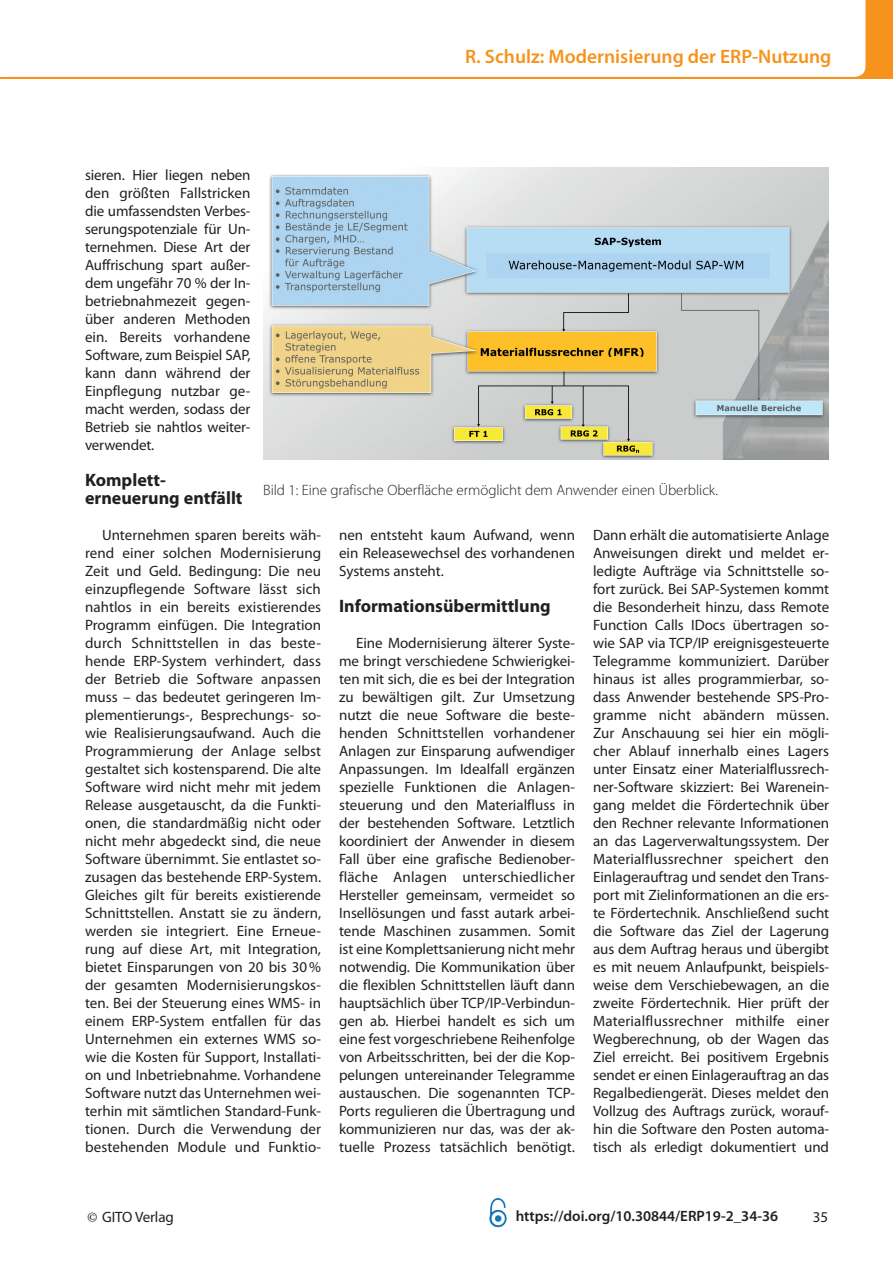
<style>
.page{position:relative;width:893px;height:1263px;background:#fff}
.page>*{position:absolute;margin:0;border:0;box-sizing:border-box;transform-origin:0 0}
.t1{font:600 19.5px "Myriad Pro";color:#f7931d}
.Subhead{font:700 18px/18px "Myriad Pro";color:#231f20}
.t2{font:15px/18px "Myriad Pro";letter-spacing:-.005em;color:#231f20;text-align:justify}
.bildtitel-oben{font:300 15px "Myriad Pro";letter-spacing:-.005em;color:#231f20}
.t3{font:600 15px "Myriad Pro";color:#231f20}
.s1{font-family:"Minion Pro"}
</style>
<div class="page">
<div style="left:0;top:0;width:893px;height:78px;background:#f7931d"></div>
<div style="left:0;top:0;width:865px;height:77px;background:#fff"></div>
<img style="left:489px;top:1198px;width:18px;height:29px">
<img style="left:263px;top:167px;width:565px;height:292px">
<h1 class="t1" style="left:465px;top:46px;width:368px">R. Schulz: Modernisierung der ERP-Nutzung</h1>
<p class="t2" style="left:85px;top:166px;width:167px">sieren. Hier liegen neben den größten Fallstricken die umfassendsten Verbes&shy;serungspotenziale für Un&shy;ternehmen. Diese Art der Auffrischung spart außer&shy;dem ungefähr 70 % der In&shy;betriebnahmezeit gegen&shy;über anderen Methoden ein. Bereits vorhandene Software, zum Beispiel SAP, kann dann während der Einpflegung nutzbar ge&shy;macht werden, sodass der Betrieb sie nahtlos weiter&shy;verwendet.</p>
<p class="Subhead" style="left:85px;top:471px;width:159px">Komplett&shy;erneuerung entfällt</p>
<p class="t2" style="left:85px;top:526px;width:238px;text-indent:17px">Unternehmen sparen bereits wäh&shy;rend einer solchen Modernisierung Zeit und Geld. Bedingung: Die neu einzupflegende Software lässt sich nahtlos in ein bereits existierendes Programm einfügen. Die Integration durch Schnittstellen in das beste&shy;hende ERP-System verhindert, dass der Betrieb die Software anpassen muss – das bedeutet geringeren Im&shy;plementierungs-, Besprechungs- so&shy;wie Realisierungsaufwand. Auch die Programmierung der Anlage selbst gestaltet sich kostensparend. Die alte Software wird nicht mehr mit jedem Release ausgetauscht, da die Funkti&shy;onen, die standardmäßig nicht oder nicht mehr abgedeckt sind, die neue Software übernimmt. Sie entlastet so&shy;zusagen das bestehende ERP-System.<br>Gleiches gilt für bereits existierende Schnittstellen. Anstatt sie zu ändern, werden sie integriert. Eine Erneue&shy;rung auf diese Art, mit Integration, bietet Einsparungen von 20 bis 30% der gesamten Modernisierungskos&shy;ten. Bei der Steuerung eines WMS- in einem ERP-System entfallen für das Unternehmen ein externes WMS so&shy;wie die Kosten für Support, Installati&shy;on und Inbetriebnahme. Vorhandene Software nutzt das Unternehmen wei&shy;terhin mit sämtlichen Standard-Funk&shy;tionen. Durch die Verwendung der bestehenden Module und Funktio-</p>
<p class="t2" style="left:339px;top:526px;width:238px">nen entsteht kaum Aufwand, wenn ein Releasewechsel des vorhandenen Systems ansteht.</p>
<p class="bildtitel-oben" style="left:263px;top:482px;width:456px">Bild 1: Eine grafische Oberfläche ermöglicht dem Anwender einen Überblick.</p>
<p class="t2" style="left:593px;top:526px;width:238px">Dann erhält die automatisierte Anlage Anweisungen direkt und meldet er&shy;ledigte Aufträge via Schnittstelle so&shy;fort zurück. Bei SAP-Systemen kommt die Besonderheit hinzu, dass Remote Function Calls IDocs übertragen so&shy;wie SAP via TCP/IP ereignisgesteuerte Telegramme kommuniziert. Darüber hinaus ist alles programmierbar, so&shy;dass Anwender bestehende SPS-Pro&shy;gramme nicht abändern müssen.<br>Zur Anschauung sei hier ein mögli&shy;cher Ablauf innerhalb eines Lagers unter Einsatz einer Materialflussrech&shy;ner-Software skizziert: Bei Warenein&shy;gang meldet die Fördertechnik über den Rechner relevante Informationen an das Lagerverwaltungssystem. Der Materialflussrechner speichert den Einlagerauftrag und sendet den Trans&shy;port mit Zielinformationen an die ers&shy;te Fördertechnik. Anschließend sucht die Software das Ziel der Lagerung aus dem Auftrag heraus und übergibt es mit neuem Anlaufpunkt, beispiels&shy;weise dem Verschiebewagen, an die zweite Fördertechnik. Hier prüft der Materialflussrechner mithilfe einer Wegberechnung, ob der Wagen das Ziel erreicht. Bei positivem Ergebnis sendet er einen Einlagerauftrag an das Regalbediengerät. Dieses meldet den Vollzug des Auftrags zurück, worauf&shy;hin die Software den Posten automa&shy;tisch als erledigt dokumentiert und</p>
<p class="Subhead" style="left:339px;top:597px;width:213px">Informationsübermittlung</p>
<p class="t2" style="left:339px;top:634px;width:238px;text-indent:17px">Eine Modernisierung älterer Syste&shy;me bringt verschiedene Schwierigkei&shy;ten mit sich, die es bei der Integration zu bewältigen gilt. Zur Umsetzung nutzt die neue Software die beste&shy;henden Schnittstellen vorhandener Anlagen zur Einsparung aufwendiger Anpassungen. Im Idealfall ergänzen spezielle Funktionen die Anlagen&shy;steuerung und den Materialfluss in der bestehenden Software. Letztlich koordiniert der Anwender in diesem Fall über eine grafische Bedienober&shy;fläche Anlagen unterschiedlicher Hersteller gemeinsam, vermeidet so Insellösungen und fasst autark arbei&shy;tende Maschinen zusammen. Somit ist eine Komplettsanierung nicht mehr notwendig. Die Kommunikation über die flexiblen Schnittstellen läuft dann hauptsächlich über TCP/IP-Verbindun&shy;gen ab. Hierbei handelt es sich um eine fest vorgeschriebene Reihenfolge von Arbeitsschritten, bei der die Kop&shy;pelungen untereinander Telegramme austauschen. Die sogenannten TCP-Ports regulieren die Übertragung und kommunizieren nur das, was der ak&shy;tuelle Prozess tatsächlich benötigt.</p>
<p class="t3" style="left:516px;top:1208px;width:264px">https://doi.org/10.30844/ERP19-2_34-36</p>
<p class="t2" style="left:87px;top:1208px;width:88px"><span class="s1">©</span> GITO Verlag</p>
<p class="t2" style="left:813px;top:1208px;width:17px">35</p>
</div>
